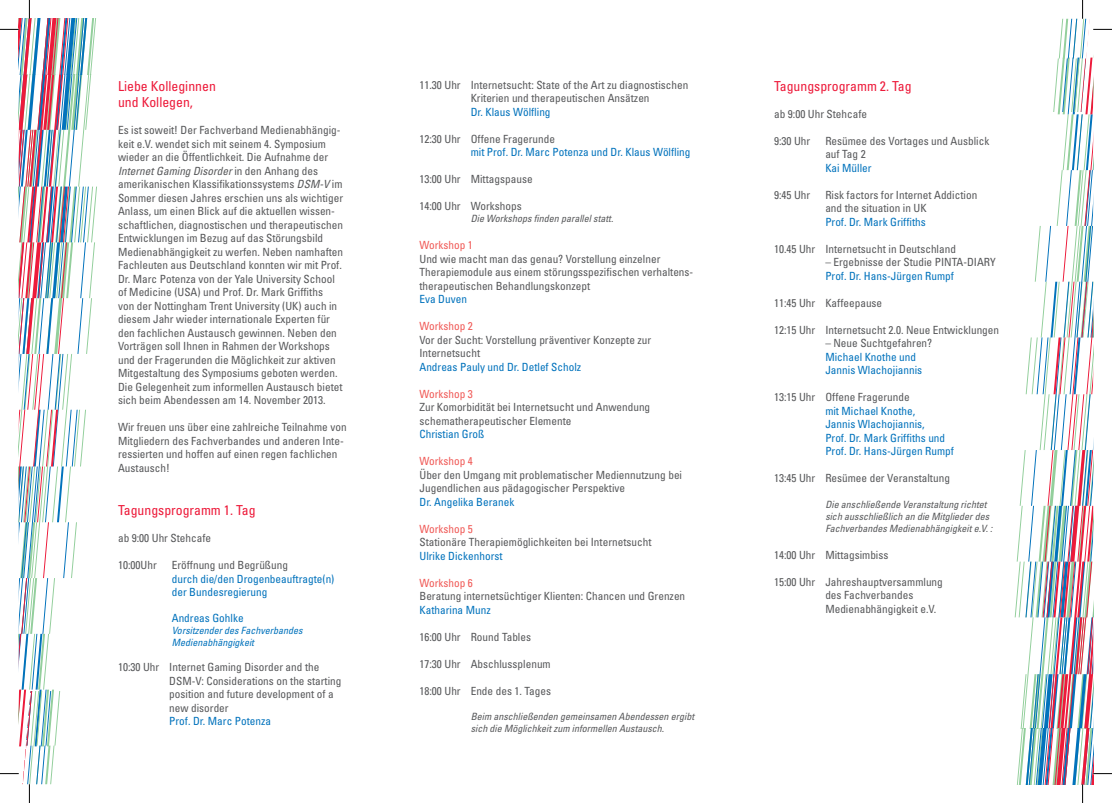
<style>
.page{position:relative;width:1112px;height:803px;background:#fff}
.page>*{position:absolute;margin:0;border:0;box-sizing:border-box;transform-origin:0 0}
.t1{font:condensed 13.75px/16.5px "Univers";color:#ed1a3a}
.t2{font:condensed 11.25px/13.5px "Univers";color:#57585a}
.t3{font:condensed 11.25px/13.5px "Univers";color:#0072bc}
.t4{font:condensed 11.25px "Univers";color:#f05956}
.t5{font:italic condensed 10px/12px "Univers";color:#57585a}
.t6{font:italic condensed 10px/12px "Univers";color:#0072bc}
.s1{font-style:italic}
</style>
<div class="page">
<img style="left:19px;top:75px;width:78px;height:672px">
<img style="left:22px;top:690px;width:75px;height:94px">
<img style="left:19px;top:19px;width:77px;height:56px">
<img style="left:1014px;top:19px;width:78px;height:709px">
<img style="left:1014px;top:19px;width:75px;height:93px">
<img style="left:1017px;top:728px;width:75px;height:56px">
<svg style="left:0;top:29px;width:19px;height:1px"></svg>
<svg style="left:1093px;top:29px;width:18px;height:1px"></svg>
<svg style="left:0;top:773px;width:19px;height:1px"></svg>
<svg style="left:1092px;top:773px;width:19px;height:1px"></svg>
<svg style="left:29px;top:0;width:1px;height:19px"></svg>
<svg style="left:29px;top:784px;width:1px;height:19px"></svg>
<svg style="left:1082px;top:0;width:1px;height:19px"></svg>
<svg style="left:1081px;top:784px;width:2px;height:19px"></svg>
<p class="t1" style="left:118px;top:78px;width:99px">Liebe Kolleginnen und Kollegen,</p>
<p class="t2" style="left:118px;top:123px;width:226px">Es ist soweit! Der Fachverband Medienabhängig&shy;keit e.V. wendet sich mit seinem 4. Symposium wieder an die Öffentlichkeit. Die Aufnahme der <span class="s1">Internet Gaming Disorder</span> in den Anhang des amerikanischen Klassifikationssystems <span class="s1">DSM-V</span> im Sommer diesen Jahres erschien uns als wichtiger Anlass, um einen Blick auf die aktuellen wissen&shy;schaftlichen, diagnostischen und therapeutischen Entwicklungen im Bezug auf das Störungsbild Medienabhängigkeit zu werfen. Neben namhaften Fachleuten aus Deutschland konnten wir mit Prof.<br>Dr. Marc Potenza von der Yale University School of Medicine (USA) und Prof. Dr. Mark Griffiths<br>von der Nottingham Trent University (UK) auch in diesem Jahr wieder internationale Experten für den fachlichen Austausch gewinnen. Neben den Vorträgen soll Ihnen in Rahmen der Workshops und der Fragerunden die Möglichkeit zur aktiven Mitgestaltung des Symposiums geboten werden.<br>Die Gelegenheit zum informellen Austausch bietet sich beim Abendessen am 14. November 2013.</p>
<p class="t2" style="left:118px;top:420px;width:230px">Wir freuen uns über eine zahlreiche Teilnahme von Mitgliedern des Fachverbandes und anderen Inte&shy;ressierten und hoffen auf einen regen fachlichen Austausch!</p>
<p class="t1" style="left:118px;top:502px;width:139px">Tagungsprogramm 1. Tag</p>
<p class="t2" style="left:118px;top:531px;width:95px">ab 9:00 Uhr Stehcafe</p>
<p class="t2" style="left:118px;top:558px;width:40px">10:00Uhr</p>
<p class="t2" style="left:172px;top:558px;width:118px">Eröffnung und Begrüßung</p>
<p class="t3" style="left:172px;top:572px;width:164px">durch die/den Drogenbeauftragte(n) der Bundesregierung</p>
<p class="t3" style="left:172px;top:611px;width:73px">Andreas Gohlke</p>
<p class="t6" style="left:172px;top:624px;width:132px">Vorsitzender des Fachverbandes<br>Medienabhängigkeit</p>
<p class="t2" style="left:169px;top:660px;width:174px;text-indent:-51px">10:30 Uhr Internet Gaming Disorder and the<br>DSM-V: Considerations on the starting position and future development of a new disorder</p>
<p class="t3" style="left:169px;top:714px;width:103px">Prof. Dr. Marc Potenza</p>
<p class="t2" style="left:470px;top:78px;width:219px;text-indent:-51px">11.30 Uhr Internetsucht: State of the Art zu diagnostischen<br>Kriterien und therapeutischen Ansätzen</p>
<p class="t3" style="left:470px;top:105px;width:81px">Dr. Klaus Wölfling</p>
<p class="t2" style="left:419px;top:132px;width:137px">12:30 Uhr Offene Fragerunde</p>
<p class="t3" style="left:470px;top:145px;width:221px">mit Prof. Dr. Marc Potenza und Dr. Klaus Wölfling</p>
<p class="t2" style="left:419px;top:172px;width:115px">13:00 Uhr Mittagspause</p>
<p class="t2" style="left:419px;top:199px;width:104px">14:00 Uhr Workshops</p>
<p class="t5" style="left:470px;top:213px;width:144px">Die Workshops finden parallel statt.</p>
<p class="t4" style="left:419px;top:238px;width:55px">Workshop 1</p>
<p class="t2" style="left:419px;top:252px;width:275px">Und wie macht man das genau? Vorstellung einzelner<br>Therapiemodule aus einem störungsspezifischen verhaltens&shy;therapeutischen Behandlungskonzept</p>
<p class="t3" style="left:419px;top:292px;width:49px">Eva Duven</p>
<p class="t4" style="left:419px;top:319px;width:55px">Workshop 2</p>
<p class="t2" style="left:419px;top:333px;width:233px">Vor der Sucht: Vorstellung präventiver Konzepte zur<br>Internetsucht</p>
<p class="t3" style="left:419px;top:360px;width:163px">Andreas Pauly und Dr. Detlef Scholz</p>
<p class="t4" style="left:419px;top:387px;width:55px">Workshop 3</p>
<p class="t2" style="left:419px;top:400px;width:232px">Zur Komorbidität bei Internetsucht und Anwendung schematherapeutischer Elemente</p>
<p class="t3" style="left:419px;top:427px;width:66px">Christian Groß</p>
<p class="t4" style="left:419px;top:454px;width:55px">Workshop 4</p>
<p class="t2" style="left:419px;top:468px;width:264px">Über den Umgang mit problematischer Mediennutzung bei<br>Jugendlichen aus pädagogischer Perspektive</p>
<p class="t3" style="left:419px;top:495px;width:96px">Dr. Angelika Beranek</p>
<p class="t4" style="left:419px;top:522px;width:55px">Workshop 5</p>
<p class="t2" style="left:419px;top:535px;width:233px">Stationäre Therapiemöglichkeiten bei Internetsucht</p>
<p class="t3" style="left:419px;top:549px;width:85px">Ulrike Dickenhorst</p>
<p class="t4" style="left:419px;top:576px;width:55px">Workshop 6</p>
<p class="t2" style="left:419px;top:589px;width:267px">Beratung internetsüchtiger Klienten: Chancen und Grenzen</p>
<p class="t3" style="left:419px;top:603px;width:73px">Katharina Munz</p>
<p class="t2" style="left:419px;top:630px;width:113px">16:00 Uhr Round Tables</p>
<p class="t2" style="left:419px;top:657px;width:133px">17:30 Uhr Abschlussplenum</p>
<p class="t2" style="left:419px;top:684px;width:133px">18:00 Uhr Ende des 1. Tages</p>
<p class="t5" style="left:470px;top:711px;width:225px">Beim anschließenden gemeinsamen Abendessen ergibt sich die Möglichkeit zum informellen Austausch.</p>
<p class="t1" style="left:773px;top:78px;width:139px">Tagungsprogramm 2. Tag</p>
<p class="t2" style="left:773px;top:107px;width:95px">ab 9:00 Uhr Stehcafe</p>
<p class="t2" style="left:773px;top:134px;width:38px">9:30 Uhr</p>
<p class="t2" style="left:825px;top:134px;width:165px">Resümee des Vortages und Ausblick auf Tag 2</p>
<p class="t3" style="left:825px;top:161px;width:48px">Kai Müller</p>
<p class="t2" style="left:773px;top:188px;width:38px">9:45 Uhr</p>
<p class="t2" style="left:825px;top:188px;width:153px">Risk factors for Internet Addiction and the situation in UK</p>
<p class="t3" style="left:825px;top:215px;width:102px">Prof. Dr. Mark Griffiths</p>
<p class="t2" style="left:773px;top:242px;width:183px">10.45 Uhr Internetsucht in Deutschland</p>
<p class="t2" style="left:825px;top:255px;width:172px">– Ergebnisse der Studie PINTA-DIARY</p>
<p class="t3" style="left:825px;top:269px;width:130px">Prof. Dr. Hans-Jürgen Rumpf</p>
<p class="t2" style="left:773px;top:296px;width:110px">11:45 Uhr Kaffeepause</p>
<p class="t2" style="left:773px;top:323px;width:226px">12:15 Uhr Internetsucht 2.0. Neue Entwicklungen</p>
<p class="t2" style="left:825px;top:336px;width:108px">– Neue Suchtgefahren?</p>
<p class="t3" style="left:825px;top:350px;width:98px">Michael Knothe und<br>Jannis Wlachojiannis</p>
<p class="t2" style="left:773px;top:390px;width:137px">13:15 Uhr Offene Fragerunde</p>
<p class="t3" style="left:825px;top:404px;width:130px">mit Michael Knothe,<br>Jannis Wlachojiannis,<br>Prof. Dr. Mark Griffiths und<br>Prof. Dr. Hans-Jürgen Rumpf</p>
<p class="t2" style="left:773px;top:471px;width:177px">13:45 Uhr Resümee der Veranstaltung</p>
<p class="t5" style="left:825px;top:498px;width:168px">Die anschließende Veranstaltung richtet sich ausschließlich an die Mitglieder des<br>Fachverbandes Medienabhängigkeit e.V. :</p>
<p class="t2" style="left:773px;top:548px;width:116px">14:00 Uhr Mittagsimbiss</p>
<p class="t2" style="left:825px;top:575px;width:119px;text-indent:-51px">15:00 Uhr Jahreshauptversammlung des Fachverbandes<br>Medienabhängigkeit e.V.</p>
</div>
